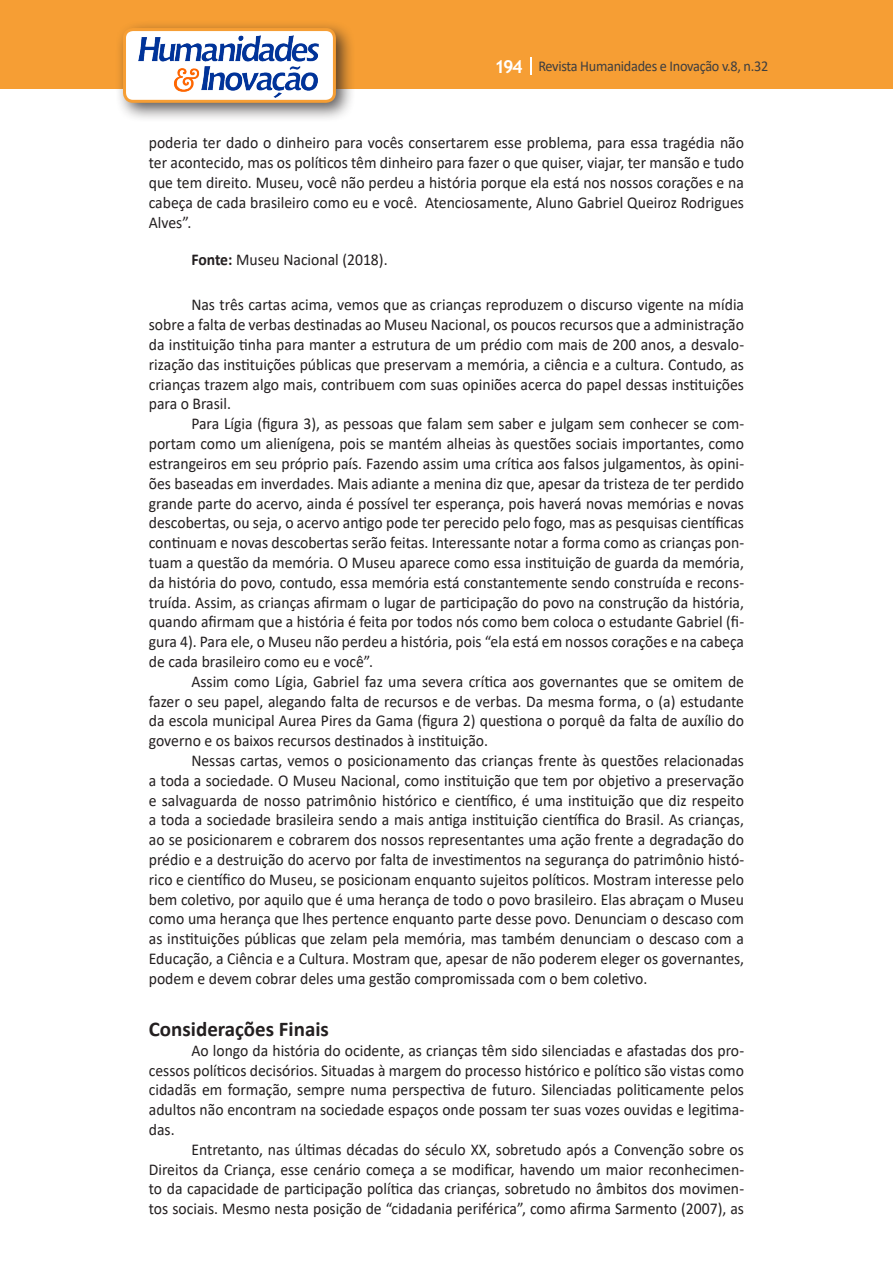
<style>
.page{position:relative;width:893px;height:1263px;background:#fff}
.page>*{position:absolute;margin:0;border:0;box-sizing:border-box;transform-origin:0 0}
.Titulo_2{font:700 21px "Calibri";color:#231f20}
.Texto{font:16.5px/19.8px "Calibri";color:#231f20;text-align:justify;scale:.95 1}
.t1{font:15px "Calibri";letter-spacing:-.02em;color:#3e3e3f;scale:.95 1}
.s1{font-family:"Trebuchet MS";font-weight:700;font-size:18px;color:#fff}
.s2{font-weight:700}
</style>
<div class="page">
<div style="left:0;top:0;width:893px;height:88px;background:#f69e34"></div>
<svg style="left:530px;top:57px;width:2px;height:18px"></svg>
<div style="left:115px;top:20px;width:241px;height:103px;background:#231f20;opacity:.75"></div>
<div style="left:125px;top:30px;width:209px;height:71px;background:#fff;border-radius:9px"></div>
<img style="left:138px;top:35px;width:181px;height:62px">
<div style="left:123px;top:28px;width:213px;height:75px;border:3px solid #f69e34;border-radius:9px"></div>
<p class="t1" style="left:495px;top:56px;width:290px"><span class="s1">194</span> Revista Humanidades e Inovação v.8, n.32</p>
<p class="Texto" style="left:149px;top:133px;width:628px">poderia ter dado o dinheiro para vocês consertarem esse problema, para essa tragédia não ter acontecido, mas os políticos têm dinheiro para fazer o que quiser, viajar, ter mansão e tudo que tem direito. Museu, você não perdeu a história porque ela está nos nossos corações e na cabeça de cada brasileiro como eu e você. Atenciosamente, Aluno Gabriel Queiroz Rodrigues Alves”.</p>
<p class="Texto" style="left:191px;top:250px;width:208px"><span class="s2">Fonte:</span> Museu Nacional (2018).</p>
<p class="Texto" style="left:149px;top:295px;width:628px;text-indent:43px">Nas três cartas acima, vemos que as crianças reproduzem o discurso vigente na mídia sobre a falta de verbas destinadas ao Museu Nacional, os poucos recursos que a administração da instituição tinha para manter a estrutura de um prédio com mais de 200 anos, a desvalo&shy;rização das instituições públicas que preservam a memória, a ciência e a cultura. Contudo, as crianças trazem algo mais, contribuem com suas opiniões acerca do papel dessas instituições para o Brasil.</p>
<p class="Texto" style="left:149px;top:413px;width:628px;text-indent:43px">Para Lígia (figura 3), as pessoas que falam sem saber e julgam sem conhecer se com&shy;portam como um alienígena, pois se mantém alheias às questões sociais importantes, como estrangeiros em seu próprio país. Fazendo assim uma crítica aos falsos julgamentos, às opini&shy;ões baseadas em inverdades. Mais adiante a menina diz que, apesar da tristeza de ter perdido grande parte do acervo, ainda é possível ter esperança, pois haverá novas memórias e novas descobertas, ou seja, o acervo antigo pode ter perecido pelo fogo, mas as pesquisas científicas continuam e novas descobertas serão feitas. Interessante notar a forma como as crianças pon&shy;tuam a questão da memória. O Museu aparece como essa instituição de guarda da memória, da história do povo, contudo, essa memória está constantemente sendo construída e recons&shy;truída. Assim, as crianças afirmam o lugar de participação do povo na construção da história, quando afirmam que a história é feita por todos nós como bem coloca o estudante Gabriel (fi&shy;gura 4). Para ele, o Museu não perdeu a história, pois “ela está em nossos corações e na cabeça de cada brasileiro como eu e você”.</p>
<p class="Texto" style="left:149px;top:671px;width:628px;text-indent:43px">Assim como Lígia, Gabriel faz uma severa crítica aos governantes que se omitem de fazer o seu papel, alegando falta de recursos e de verbas. Da mesma forma, o (a) estudante da escola municipal Aurea Pires da Gama (figura 2) questiona o porquê da falta de auxílio do governo e os baixos recursos destinados à instituição.</p>
<p class="Texto" style="left:149px;top:750px;width:628px;text-indent:43px">Nessas cartas, vemos o posicionamento das crianças frente às questões relacionadas a toda a sociedade. O Museu Nacional, como instituição que tem por objetivo a preservação e salvaguarda de nosso patrimônio histórico e científico, é uma instituição que diz respeito a toda a sociedade brasileira sendo a mais antiga instituição científica do Brasil. As crianças, ao se posicionarem e cobrarem dos nossos representantes uma ação frente a degradação do prédio e a destruição do acervo por falta de investimentos na segurança do patrimônio histó&shy;rico e científico do Museu, se posicionam enquanto sujeitos políticos. Mostram interesse pelo bem coletivo, por aquilo que é uma herança de todo o povo brasileiro. Elas abraçam o Museu como uma herança que lhes pertence enquanto parte desse povo. Denunciam o descaso com as instituições públicas que zelam pela memória, mas também denunciam o descaso com a Educação, a Ciência e a Cultura. Mostram que, apesar de não poderem eleger os governantes, podem e devem cobrar deles uma gestão compromissada com o bem coletivo.</p>
<p class="Titulo_2" style="left:149px;top:1014px;width:182px">Considerações Finais</p>
<p class="Texto" style="left:149px;top:1040px;width:628px;text-indent:43px">Ao longo da história do ocidente, as crianças têm sido silenciadas e afastadas dos pro&shy;cessos políticos decisórios. Situadas à margem do processo histórico e político são vistas como cidadãs em formação, sempre numa perspectiva de futuro. Silenciadas politicamente pelos adultos não encontram na sociedade espaços onde possam ter suas vozes ouvidas e legitima&shy;das.</p>
<p class="Texto" style="left:149px;top:1139px;width:628px;text-indent:43px">Entretanto, nas últimas décadas do século XX, sobretudo após a Convenção sobre os Direitos da Criança, esse cenário começa a se modificar, havendo um maior reconhecimen&shy;to da capacidade de participação política das crianças, sobretudo no âmbitos dos movimen&shy;tos sociais. Mesmo nesta posição de “cidadania periférica”, como afirma Sarmento (2007), as</p>
</div>
